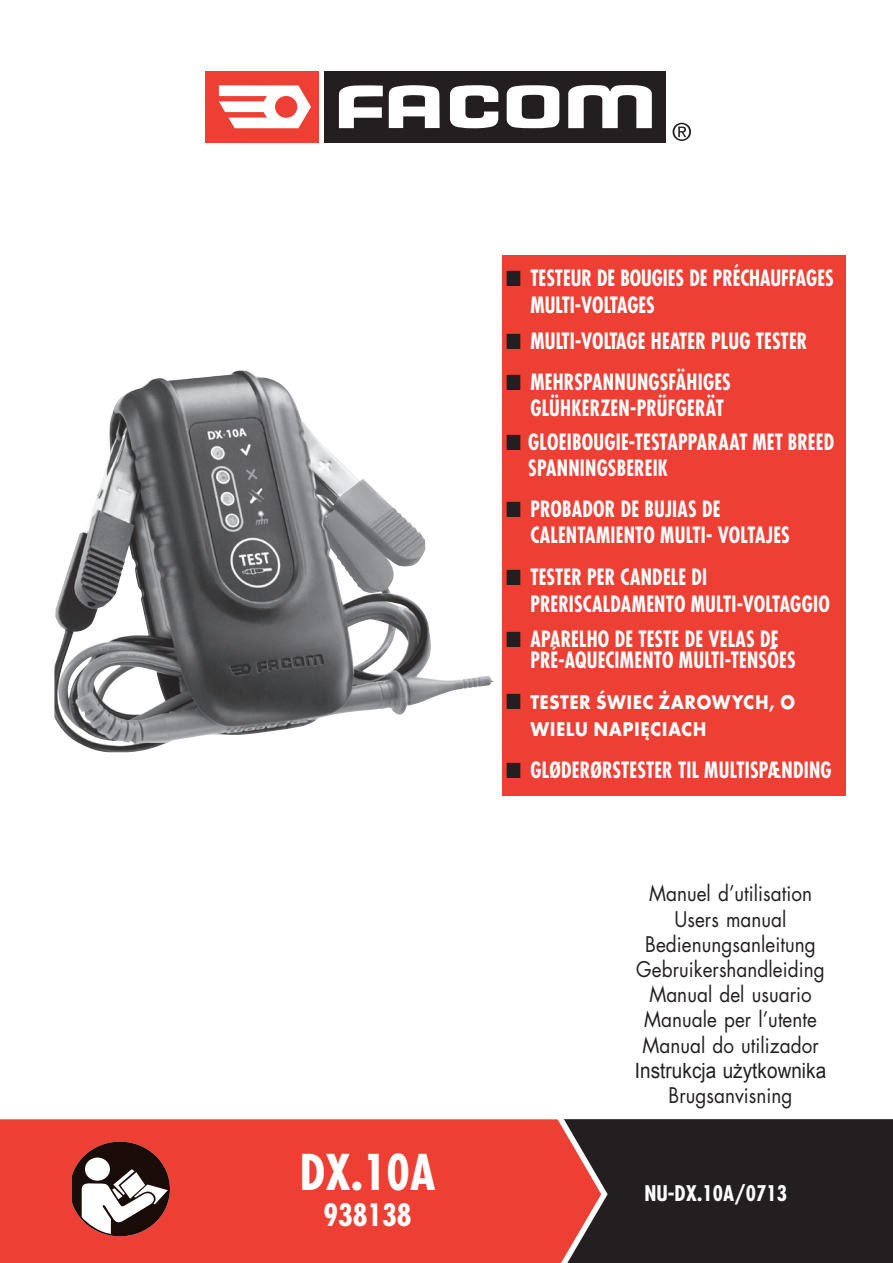
<style>
.page{position:relative;width:893px;height:1263px;background:#fff}
.page>*{position:absolute;margin:0;border:0;box-sizing:border-box;transform-origin:0 0}
.t1{font:700 condensed 48px "Futura";color:#fff}
.t2{font:700 condensed 30px "Futura";color:#fff}
.t3{font:700 condensed 21.9px/26.1px "Futura";letter-spacing:.01em;color:#fff;scale:.9 1}
.t4{font:21px/25.2px "Futura";letter-spacing:.005em;color:#231f20;text-align:center;scale:.9 1}
.t5{font:21px "Arial";letter-spacing:.005em;color:#231f20;scale:.9 1}
.t6{font:700 condensed 21px "Futura";color:#fff}
.t7{font:700 20.7px/26.7px "Futura TCE";letter-spacing:.025em;color:#fff;scale:.9 1}
.s1{color:#231f20}
</style>
<div class="page">
<div style="left:612px;top:1119px;width:281px;height:144px;background:#231f20"></div>
<div style="left:0;top:1119px;width:612px;height:144px;background:#ee3f34"></div>
<svg style="left:72px;top:1143px;width:98px;height:93px"></svg>
<svg style="left:672px;top:123px;width:19px;height:18px"></svg>
<div style="left:324px;top:71px;width:342px;height:71px;background:#231f20"></div>
<div style="left:205px;top:71px;width:114px;height:71px;background:#ee3f34"></div>
<svg style="left:219px;top:85px;width:92px;height:43px"></svg>
<svg style="left:389px;top:85px;width:51px;height:43px"></svg>
<svg style="left:339px;top:85px;width:44px;height:43px"></svg>
<svg style="left:450px;top:85px;width:48px;height:43px"></svg>
<svg style="left:507px;top:85px;width:52px;height:43px"></svg>
<svg style="left:568px;top:85px;width:84px;height:43px"></svg>
<div style="left:502px;top:256px;width:343px;height:540px;background:#ee3f34"></div>
<img style="left:54px;top:371px;width:440px;height:381px">
<h1 class="t1" style="left:300px;top:1141px;width:137px">DX.10A</h1>
<h2 class="t2" style="left:323px;top:1195px;width:90px">938138</h2>
<p class="t3" style="left:530px;top:265px;width:338px;text-indent:-24px"><span class="s1">■</span> TESTEUR DE BOUGIES DE PRÉCHAUFFAGES<br>MULTI-VOLTAGES</p>
<p class="t3" style="left:506px;top:327px;width:336px"><span class="s1">■</span> MULTI-VOLTAGE HEATER PLUG TESTER</p>
<p class="t3" style="left:530px;top:369px;width:224px;text-indent:-24px"><span class="s1">■</span> MEHRSPANNUNGSFÄHIGES<br>GLÜHKERZEN-PRÜFGERÄT</p>
<p class="t3" style="left:528px;top:428px;width:341px;text-indent:-22px"><span class="s1">■</span> GLOEIBOUGIE-TESTAPPARAAT MET BREED<br>SPANNINGSBEREIK</p>
<p class="t3" style="left:530px;top:496px;width:290px;text-indent:-24px"><span class="s1">■</span> PROBADOR DE BUJIAS DE<br>CALENTAMIENTO MULTI- VOLTAJES</p>
<p class="t3" style="left:530px;top:564px;width:334px;text-indent:-24px"><span class="s1">■</span> TESTER PER CANDELE DI<br>PRERISCALDAMENTO MULTI-VOLTAGGIO</p>
<p class="t3" style="left:530px;top:629px;width:296px;line-height:20.7px;text-indent:-24px"><span class="s1">■</span> APARELHO DE TESTE DE VELAS DE<br>PRÉ-AQUECIMENTO MULTI-TENSÕES</p>
<p class="t7" style="left:530px;top:689px;width:296px;text-indent:-24px"><span class="s1">■</span> TESTER ŚWIEC ŻAROWYCH, O<br>WIELU NAPIĘCIACH</p>
<p class="t3" style="left:506px;top:756px;width:363px"><span class="s1">■</span> GLØDERØRSTESTER TIL MULTISPÆNDING</p>
<p class="t4" style="left:636px;top:881px;width:211px">Manuel d’utilisation<br>Users manual<br>Bedienungsanleitung<br>Gebruikershandleiding<br>Manual del usuario<br>Manuale per l’utente<br>Manual do utilizador</p>
<p class="t5" style="left:635px;top:1057px;width:214px">Instrukcja użytkownika</p>
<p class="t4" style="left:668px;top:1082px;width:139px">Brugsanvisning</p>
<p class="t6" style="left:644px;top:1180px;width:144px">NU-DX.10A/0713</p>
</div>
